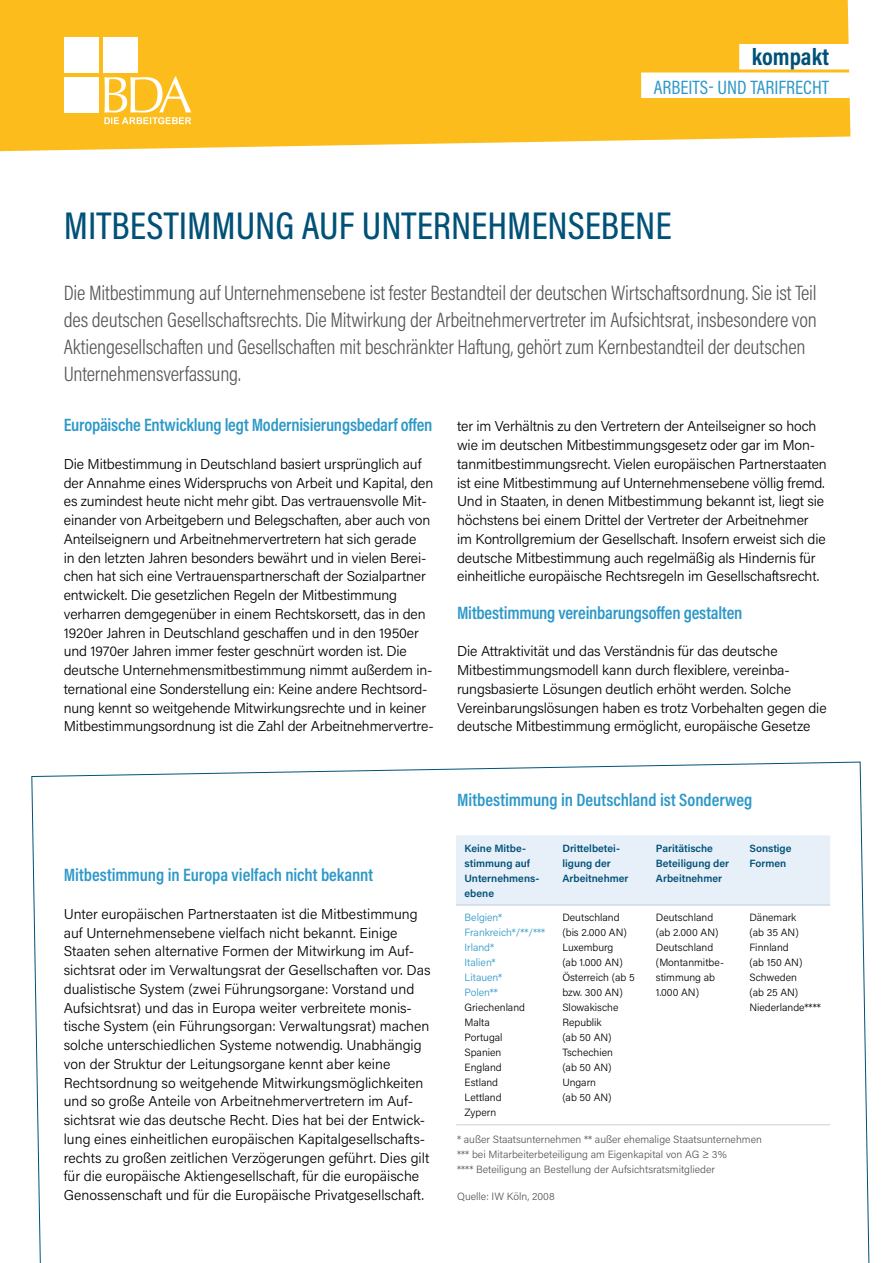
<style>
.page{position:relative;width:893px;height:1263px;background:#fff}
.page>*{position:absolute;margin:0;border:0;box-sizing:border-box;transform-origin:0 0}
.t1{font:500 39px "Acumin Pro Cond";color:#005178}
.t2{font:700 24px "Acumin Pro Cond";color:#005178}
.t3{font:300 21px/27px "Acumin Pro Cond";letter-spacing:-.01em;color:#575756}
.t4{font:19.5px "Acumin Pro Cond";color:#2c98c8}
.t5{font:600 18px "Acumin Pro Cond";letter-spacing:-.01em;color:#2c98c8}
.t6{font:300 14.25px/18.8px "Acumin Pro";letter-spacing:-.01em;color:#000}
.t7{font:300 10.5px/15px "Acumin Pro";color:#000}
.t8{font:300 10.5px/15px "Acumin Pro";color:#575756}
.t9{font:600 10.5px/15px "Acumin Pro";color:#005178}
.t10{font:300 10.5px/15px "Acumin Pro";color:#2c98c8}
</style>
<div class="page">
<svg style="left:31px;top:761px;width:839px;height:502px"></svg>
<div style="left:0;top:0;width:850px;height:151px;background:#fcbd1c"></div>
<div style="left:64px;top:38px;width:35px;height:35px;background:#fff"></div>
<div style="left:64px;top:77px;width:35px;height:36px;background:#fff"></div>
<div style="left:103px;top:38px;width:35px;height:35px;background:#fff"></div>
<svg style="left:104px;top:77px;width:87px;height:47px"></svg>
<div style="left:739px;top:44px;width:111px;height:25px;background:#fff"></div>
<div style="left:641px;top:72px;width:209px;height:26px;background:#fff"></div>
<div style="left:456px;top:835px;width:374px;height:70px;background:#e7eff8"></div>
<hr style="left:456px;top:1124px;width:98px;height:1px;background:#d0d0d0">
<hr style="left:554px;top:1124px;width:93px;height:1px;background:#d0d0d0">
<hr style="left:647px;top:1124px;width:94px;height:1px;background:#d0d0d0">
<hr style="left:741px;top:1124px;width:89px;height:1px;background:#d0d0d0">
<hr style="left:456px;top:905px;width:98px;height:1px;background:#bdcadb">
<hr style="left:554px;top:905px;width:93px;height:1px;background:#bdcadb">
<hr style="left:647px;top:905px;width:94px;height:1px;background:#bdcadb">
<hr style="left:741px;top:905px;width:89px;height:1px;background:#bdcadb">
<h2 class="t2" style="left:752px;top:41px;width:79px">kompakt</h2>
<h3 class="t4" style="left:654px;top:74px;width:177px">ARBEITS- UND TARIFRECHT</h3>
<h1 class="t1" style="left:64px;top:201px;width:609px">MITBESTIMMUNG AUF UNTERNEHMENSEBENE</h1>
<p class="t3" style="left:64px;top:279px;width:755px">Die Mitbestimmung auf Unternehmensebene ist fester Bestandteil der deutschen Wirtschaftsordnung. Sie ist Teil des deutschen Gesellschaftsrechts. Die Mitwirkung der Arbeitnehmervertreter im Aufsichtsrat, insbesondere von Aktiengesellschaften und Gesellschaften mit beschränkter Haftung, gehört zum Kernbestandteil der deutschen Unternehmensverfassung.</p>
<p class="t5" style="left:64px;top:413px;width:370px">Europäische Entwicklung legt Modernisierungsbedarf offen</p>
<p class="t6" style="left:64px;top:454px;width:372px">Die Mitbestimmung in Deutschland basiert ursprünglich auf der Annahme eines Widerspruchs von Arbeit und Kapital, den es zumindest heute nicht mehr gibt. Das vertrauensvolle Mit&shy;einander von Arbeitgebern und Belegschaften, aber auch von Anteilseignern und Arbeitnehmervertretern hat sich gerade<br>in den letzten Jahren besonders bewährt und in vielen Berei&shy;chen hat sich eine Vertrauenspartnerschaft der Sozialpartner entwickelt. Die gesetzlichen Regeln der Mitbestimmung verharren demgegenüber in einem Rechtskorsett, das in den 1920er Jahren in Deutschland geschaffen und in den 1950er und 1970er Jahren immer fester geschnürt worden ist. Die deutsche Unternehmensmitbestimmung nimmt außerdem in&shy;ternational eine Sonderstellung ein: Keine andere Rechtsord&shy;nung kennt so weitgehende Mitwirkungsrechte und in keiner Mitbestimmungsordnung ist die Zahl der Arbeitnehmervertre-</p>
<p class="t6" style="left:457px;top:416px;width:371px">ter im Verhältnis zu den Vertretern der Anteilseigner so hoch wie im deutschen Mitbestimmungsgesetz oder gar im Mon&shy;tanmitbestimmungsrecht. Vielen europäischen Partnerstaaten ist eine Mitbestimmung auf Unternehmensebene völlig fremd.<br>Und in Staaten, in denen Mitbestimmung bekannt ist, liegt sie höchstens bei einem Drittel der Vertreter der Arbeitnehmer im Kontrollgremium der Gesellschaft. Insofern erweist sich die deutsche Mitbestimmung auch regelmäßig als Hindernis für einheitliche europäische Rechtsregeln im Gesellschaftsrecht.</p>
<p class="t5" style="left:457px;top:601px;width:287px">Mitbestimmung vereinbarungsoffen gestalten</p>
<p class="t6" style="left:457px;top:641px;width:371px">Die Attraktivität und das Verständnis für das deutsche Mitbestimmungsmodell kann durch flexiblere, vereinba&shy;rungsbasierte Lösungen deutlich erhöht werden. Solche Vereinbarungslösungen haben es trotz Vorbehalten gegen die deutsche Mitbestimmung ermöglicht, europäische Gesetze</p>
<p class="t5" style="left:64px;top:863px;width:311px">Mitbestimmung in Europa vielfach nicht bekannt</p>
<p class="t6" style="left:64px;top:904px;width:368px">Unter europäischen Partnerstaaten ist die Mitbestimmung auf Unternehmensebene vielfach nicht bekannt. Einige Staaten sehen alternative Formen der Mitwirkung im Auf&shy;sichtsrat oder im Verwaltungsrat der Gesellschaften vor. Das dualistische System (zwei Führungsorgane: Vorstand und Aufsichtsrat) und das in Europa weiter verbreitete monis&shy;tische System (ein Führungsorgan: Verwaltungsrat) machen solche unterschiedlichen Systeme notwendig. Unabhängig von der Struktur der Leitungsorgane kennt aber keine Rechtsordnung so weitgehende Mitwirkungsmöglichkeiten und so große Anteile von Arbeitnehmervertretern im Auf&shy;sichtsrat wie das deutsche Recht. Dies hat bei der Entwick&shy;lung eines einheitlichen europäischen Kapitalgesellschafts&shy;rechts zu großen zeitlichen Verzögerungen geführt. Dies gilt für die europäische Aktiengesellschaft, für die europäische Genossenschaft und für die Europäische Privatgesellschaft.</p>
<p class="t5" style="left:457px;top:788px;width:297px">Mitbestimmung in Deutschland ist Sonderweg</p>
<p class="t9" style="left:465px;top:840px;width:76px">Keine Mitbe&shy;stimmung auf<br>Unternehmens&shy;ebene</p>
<p class="t9" style="left:562px;top:840px;width:68px">Drittelbetei&shy;ligung der<br>Arbeitnehmer</p>
<p class="t9" style="left:656px;top:840px;width:75px">Paritätische<br>Beteiligung der<br>Arbeitnehmer</p>
<p class="t9" style="left:749px;top:840px;width:44px">Sonstige<br>Formen</p>
<p class="t10" style="left:465px;top:910px;width:82px">Belgien*<br>Frankreich*/**/***<br>Irland*<br>Italien*<br>Litauen*<br>Polen**</p>
<p class="t7" style="left:465px;top:1000px;width:62px">Griechenland<br>Malta<br>Portugal<br>Spanien<br>England<br>Estland<br>Lettland<br>Zypern</p>
<p class="t7" style="left:562px;top:910px;width:74px">Deutschland (bis 2.000 AN)<br>Luxemburg<br>(ab 1.000 AN)<br>Österreich (ab 5 bzw. 300 AN)<br>Slowakische<br>Republik<br>(ab 50 AN)<br>Tschechien<br>(ab 50 AN)<br>Ungarn<br>(ab 50 AN)</p>
<p class="t7" style="left:656px;top:910px;width:70px">Deutschland (ab 2.000 AN)<br>Deutschland (Montanmitbe&shy;stimmung ab<br>1.000 AN)</p>
<p class="t7" style="left:749px;top:910px;width:73px">Dänemark<br>(ab 35 AN)<br>Finnland<br>(ab 150 AN)<br>Schweden<br>(ab 25 AN)<br>Niederlande****</p>
<p class="t8" style="left:457px;top:1131px;width:306px">* außer Staatsunternehmen ** außer ehemalige Staatsunternehmen *** bei Mitarbeiterbeteiligung am Eigenkapital von AG ≥ 3%<br>**** Beteiligung an Bestellung der Aufsichtsratsmitglieder</p>
<p class="t8" style="left:457px;top:1189px;width:99px">Quelle: IW Köln, 2008</p>
</div>
